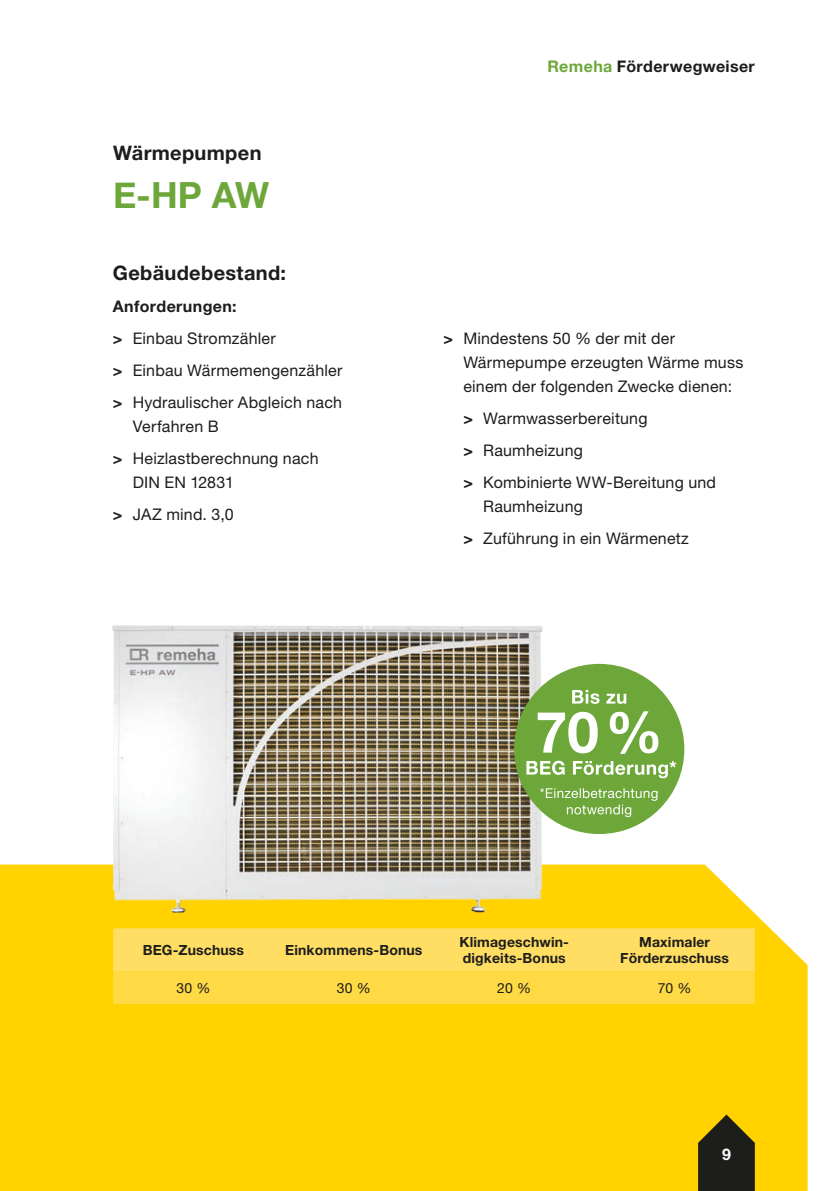
<style>
.page{position:relative;width:840px;height:1191px;background:#fff}
.page>*{position:absolute;margin:0;border:0;box-sizing:border-box;transform-origin:0 0}
.t1{font:700 36px "Helvetica Neue";color:#6da73a}
.t2{font:700 20px "Helvetica Neue LT Pro";letter-spacing:.015em;color:#1d1d1b}
.t3{font:16px/32px "Helvetica Neue LT Pro";letter-spacing:.015em;color:#1d1d1b}
.t4{font:700 16px "Helvetica Neue LT Pro";letter-spacing:.025em;color:#1d1d1b}
.t5{font:700 16px "Helvetica Neue LT Pro";color:#fff}
.t6{font:700 14px/16px "Helvetica Neue LT Pro";letter-spacing:.01em;color:#1d1d1b}
.t7{font:14px "Helvetica Neue LT Pro";letter-spacing:.01em;color:#1d1d1b}
.s1{font-weight:700}
.s2{color:#6da73a}
</style>
<div class="page">
<div style="left:0;top:864px;width:807px;height:327px;background:#ffd200"></div>
<svg style="left:113px;top:928px;width:641px;height:76px;background:#ffdc54"></svg>
<img style="left:44px;top:625px;width:527px;height:308px">
<div style="left:513px;top:664px;width:171px;height:170px;background:#6da73a;border-radius:50%"></div>
<svg style="left:539px;top:788px;width:118px;height:29px"></svg>
<svg style="left:526px;top:760px;width:150px;height:18px"></svg>
<svg style="left:537px;top:711px;width:121px;height:43px"></svg>
<svg style="left:572px;top:690px;width:54px;height:14px"></svg>
<svg style="left:697px;top:1114px;width:57px;height:77px;background:#4b4115"></svg>
<p class="t2" style="left:113px;top:141px;width:150px">Wärmepumpen</p>
<h1 class="t1" style="left:113px;top:167px;width:157px">E-HP AW</h1>
<p class="t2" style="left:113px;top:261px;width:175px">Gebäudebestand:</p>
<p class="t3" style="left:113px;top:290px;width:231px"><span class="s1">Anforderungen:<br>&gt;</span> Einbau Stromzähler<br><span class="s1">&gt;</span> Einbau Wärmemengenzähler <span class="s1">&gt;</span> Hydraulischer Abgleich nach</p>
<p class="t3" style="left:113px;top:410px;width:207px;text-indent:20px">Verfahren B<br><span class="s1">&gt;</span> Heizlastberechnung nach</p>
<p class="t3" style="left:113px;top:466px;width:122px;text-align:right">DIN EN 12831<br><span class="s1">&gt;</span> JAZ mind. 3,0</p>
<p class="t4" style="left:547px;top:56px;width:209px"><span class="s2">Remeha</span> Förderwegweiser</p>
<p class="t3" style="left:463px;top:326px;width:281px;line-height:24px;text-indent:-20px"><span class="s1">&gt;</span> Mindestens 50 % der mit der<br>Wärmepumpe erzeugten Wärme muss einem der folgenden Zwecke dienen:</p>
<p class="t3" style="left:463px;top:402px;width:254px"><span class="s1">&gt;</span> Warmwasserbereitung<br><span class="s1">&gt;</span> Raumheizung<br><span class="s1">&gt;</span> Kombinierte WW-Bereitung und</p>
<p class="t3" style="left:463px;top:490px;width:227px;text-indent:20px">Raumheizung<br><span class="s1">&gt;</span> Zuführung in ein Wärmenetz</p>
<p class="t6" style="left:143px;top:941px;width:103px">BEG-Zuschuss</p>
<p class="t6" style="left:285px;top:941px;width:139px">Einkommens-Bonus</p>
<p class="t6" style="left:459px;top:933px;width:109px">Klimageschwin&shy;digkeits-Bonus</p>
<p class="t6" style="left:620px;top:933px;width:110px;text-align:center">Maximaler<br>Förderzuschuss</p>
<p class="t7" style="left:176px;top:979px;width:35px">30 %</p>
<p class="t7" style="left:337px;top:979px;width:35px">30 %</p>
<p class="t7" style="left:497px;top:979px;width:35px">20 %</p>
<p class="t7" style="left:657px;top:979px;width:35px">70 %</p>
<p class="t5" style="left:721px;top:1144px;width:10px">9</p>
</div>
